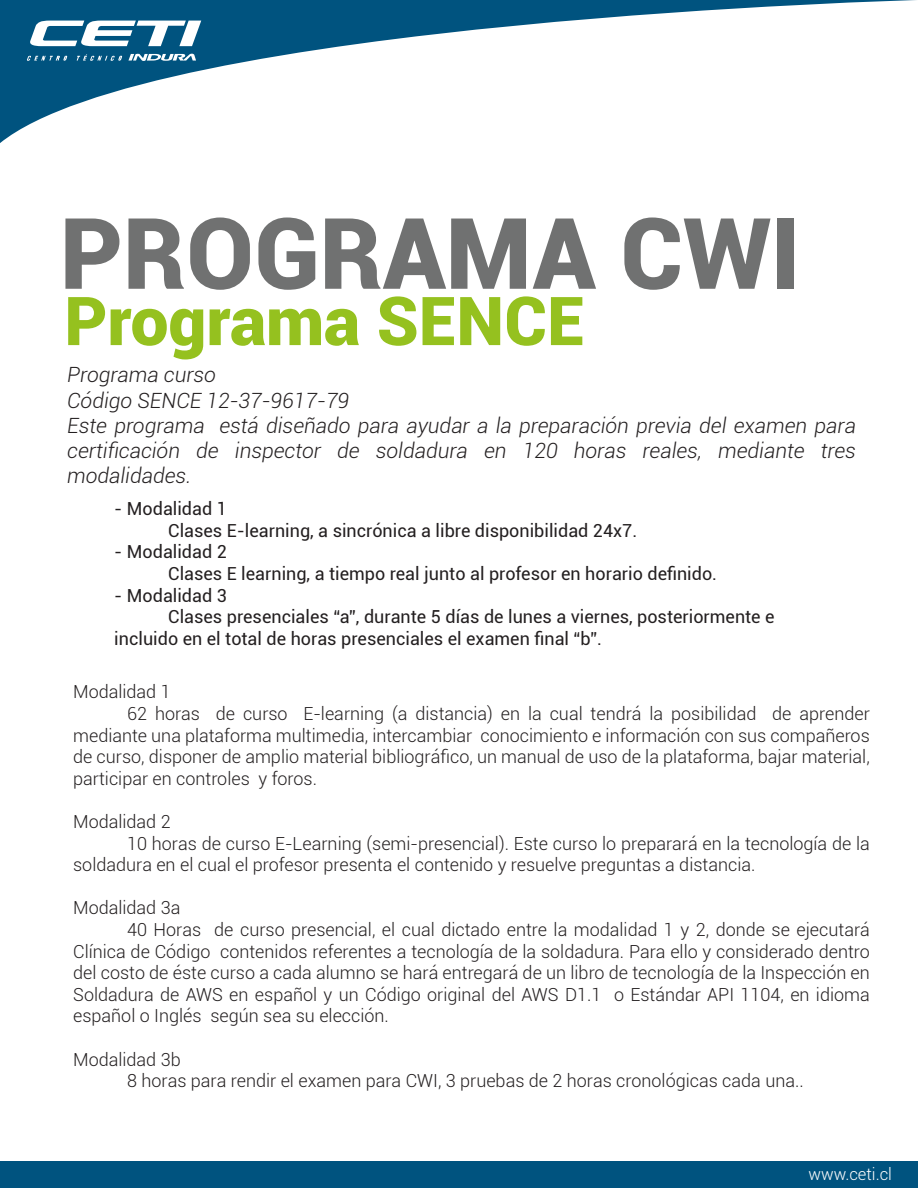
<style>
.page{position:relative;width:918px;height:1188px;background:#fff}
.page>*{position:absolute;margin:0;border:0;box-sizing:border-box;transform-origin:0 0}
.t1{font:900 98.85px "Roboto";color:#707171}
.t2{font:900 67.5px "Roboto";color:#95c11f}
.t3{font:italic 300 21px/25.2px "Roboto";color:#231f20}
.t4{font:300 18px/21.6px "Roboto";color:#231f20}
.t5{font:18px/21.6px "Roboto";color:#231f20}
.t6{font:300 16.65px "Roboto";color:#fff}
</style>
<div class="page">
<svg style="left:0;top:0;width:916px;height:143px"></svg>
<svg style="left:30px;top:21px;width:171px;height:25px"></svg>
<svg style="left:128px;top:53px;width:68px;height:8px"></svg>
<svg style="left:77px;top:54px;width:45px;height:7px"></svg>
<svg style="left:27px;top:56px;width:40px;height:5px"></svg>
<div style="left:0;top:1162px;width:918px;height:26px;background:#00537f"></div>
<h1 class="t1" style="left:60px;top:184px;width:742px">PROGRAMA CWI</h1>
<h2 class="t2" style="left:64px;top:273px;width:522px">Programa SENCE</h2>
<p class="t3" style="left:67px;top:362px;width:790px">Programa curso<br>Código SENCE 12-37-9617-79<br>Este programa está diseñado para ayudar a la preparación previa del examen para certificación de inspector de soldadura en 120 horas reales, mediante tres modalidades.</p>
<p class="t5" style="left:168px;top:497px;width:470px;text-indent:-54px">- Modalidad 1<br>Clases E-learning, a sincrónica a libre disponibilidad 24x7.</p>
<p class="t5" style="left:168px;top:540px;width:550px;text-indent:-54px">- Modalidad 2<br>Clases E learning, a tiempo real junto al profesor en horario definido.</p>
<p class="t5" style="left:114px;top:584px;width:114px">- Modalidad 3</p>
<p class="t5" style="left:168px;top:605px;width:608px">Clases presenciales “a”, durante 5 días de lunes a viernes, posteriormente e</p>
<p class="t5" style="left:114px;top:627px;width:489px">incluido en el total de horas presenciales el examen final “b”.</p>
<p class="t4" style="left:73px;top:681px;width:99px">Modalidad 1</p>
<p class="t4" style="left:127px;top:702px;width:744px">62 horas de curso E-learning (a distancia) en la cual tendrá la posibilidad de aprender</p>
<p class="t4" style="left:73px;top:724px;width:798px">mediante una plataforma multimedia, intercambiar conocimiento e información con sus compañeros</p>
<p class="t4" style="left:73px;top:745px;width:798px">de curso, disponer de amplio material bibliográfico, un manual de uso de la plataforma, bajar material,</p>
<p class="t4" style="left:73px;top:767px;width:245px">participar en controles y foros.</p>
<p class="t4" style="left:73px;top:810px;width:99px">Modalidad 2</p>
<p class="t4" style="left:127px;top:832px;width:744px">10 horas de curso E-Learning (semi-presencial). Este curso lo preparará en la tecnología de la</p>
<p class="t4" style="left:73px;top:853px;width:684px">soldadura en el cual el profesor presenta el contenido y resuelve preguntas a distancia.</p>
<p class="t4" style="left:73px;top:897px;width:109px">Modalidad 3a</p>
<p class="t4" style="left:127px;top:918px;width:744px">40 Horas de curso presencial, el cual dictado entre la modalidad 1 y 2, donde se ejecutará</p>
<p class="t4" style="left:73px;top:940px;width:798px">Clínica de Código contenidos referentes a tecnología de la soldadura. Para ello y considerado dentro</p>
<p class="t4" style="left:73px;top:961px;width:798px">del costo de éste curso a cada alumno se hará entregará de un libro de tecnología de la Inspección en</p>
<p class="t4" style="left:73px;top:983px;width:798px">Soldadura de AWS en español y un Código original del AWS D1.1 o Estándar API 1104, en idioma</p>
<p class="t4" style="left:73px;top:1005px;width:317px">español o Inglés según sea su elección.</p>
<p class="t4" style="left:127px;top:1048px;width:678px;text-indent:-54px">Modalidad 3b<br>8 horas para rendir el examen para CWI, 3 pruebas de 2 horas cronológicas cada una..</p>
<p class="t6" style="left:808px;top:1163px;width:85px">www.ceti.cl</p>
</div>
